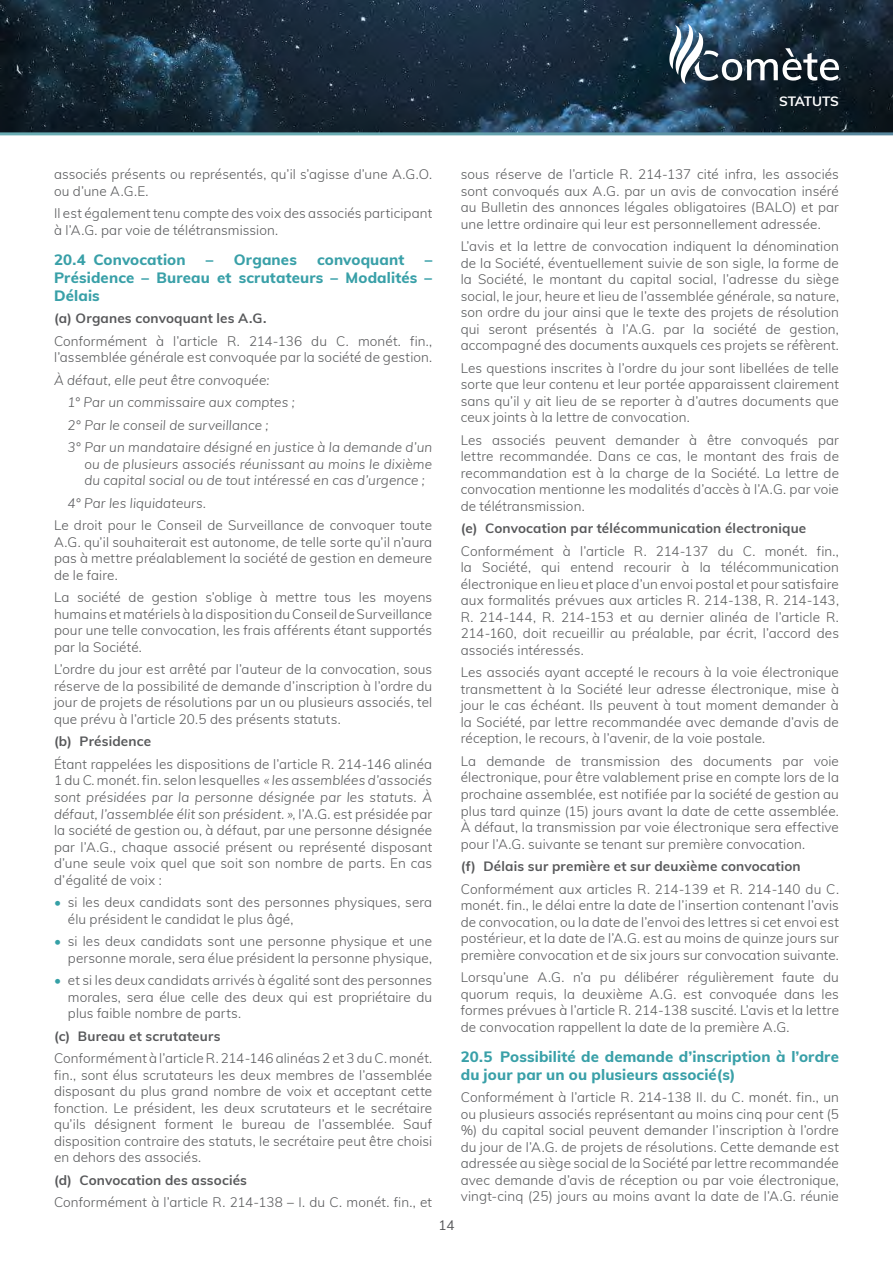
<style>
.page{position:relative;width:893px;height:1263px;background:#fff}
.page>*{position:absolute;margin:0;border:0;box-sizing:border-box;transform-origin:0 0}
.t1{font:800 15px/18px "Muli";letter-spacing:.01em;color:#39a0a8;text-align:justify}
.t2{font:300 13.5px/16.5px "Muli";letter-spacing:.01em;color:#57585a;text-align:justify}
.t3{font:italic 300 13.5px/22.5px "Muli";letter-spacing:.01em;color:#57585a}
.t4{font:700 13.5px "Muli";letter-spacing:.01em;color:#57585a}
.t5{font:700 13.5px "Muli";letter-spacing:-.02em;color:#fff}
.t6{font:13.5px "Muli";color:#57585a}
.s1{font-style:italic}
.s2{color:#35a0a6}
</style>
<div class="page">
<img style="left:0;top:0;width:893px;height:132px">
<svg style="left:669px;top:24px;width:170px;height:60px"></svg>
<p class="t2" style="left:54px;top:166px;width:380px">associés présents ou représentés, qu’il s’agisse d’une A.G.O. ou d’une A.G.E.</p>
<p class="t2" style="left:54px;top:205px;width:380px">Il est également tenu compte des voix des associés participant à l’A.G. par voie de télétransmission.</p>
<p class="t1" style="left:54px;top:250px;width:133px">20.4 Convocation</p>
<p class="t1" style="left:206px;top:250px;width:92px">– Organes</p>
<p class="t1" style="left:317px;top:250px;width:89px">convoquant</p>
<p class="t1" style="left:54px;top:250px;width:380px;text-indent:371px">– Présidence – Bureau et scrutateurs – Modalités – Délais</p>
<p class="t4" style="left:54px;top:309px;width:214px">(a) Organes convoquant les A.G.</p>
<p class="t2" style="left:54px;top:332px;width:380px">Conformément à l’article R. 214-136 du C. monét. fin., l’assemblée générale est convoquée par la société de gestion.</p>
<p class="t3" style="left:68px;top:368px;width:366px;text-indent:-14px">À défaut, elle peut être convoquée:<br>1° Par un commissaire aux comptes ;<br>2° Par le conseil de surveillance ;<br>3° Par un mandataire désigné en justice à la demande d’un</p>
<p class="t3" style="left:84px;top:455px;width:349px;line-height:16.5px">ou de plusieurs associés réunissant au moins le dixième du capital social ou de tout intéressé en cas d’urgence ;</p>
<p class="t3" style="left:68px;top:491px;width:140px">4° Par les liquidateurs.</p>
<p class="t2" style="left:54px;top:517px;width:380px">Le droit pour le Conseil de Surveillance de convoquer toute A.G. qu’il souhaiterait est autonome, de telle sorte qu’il n’aura pas à mettre préalablement la société de gestion en demeure de le faire.</p>
<p class="t2" style="left:54px;top:589px;width:380px">La société de gestion s’oblige à mettre tous les moyens humains et matériels à la disposition du Conseil de Surveillance pour une telle convocation, les frais afférents étant supportés par la Société.</p>
<p class="t2" style="left:54px;top:661px;width:380px">L’ordre du jour est arrêté par l’auteur de la convocation, sous réserve de la possibilité de demande d’inscription à l’ordre du jour de projets de résolutions par un ou plusieurs associés, tel que prévu à l’article 20.5 des présents statuts.</p>
<p class="t4" style="left:54px;top:732px;width:99px">(b) Présidence</p>
<p class="t2" style="left:54px;top:755px;width:380px">Étant rappelées les dispositions de l’article R. 214-146 alinéa 1 du C. monét. fin. selon lesquelles <span class="s1">« les assemblées d’associés sont présidées par la personne désignée par les statuts. À défaut, l’assemblée élit son président. »</span>, l’A.G. est présidée par la société de gestion ou, à défaut, par une personne désignée par l’A.G., chaque associé présent ou représenté disposant d’une seule voix quel que soit son nombre de parts. En cas d’égalité de voix :</p>
<p class="t2" style="left:68px;top:893px;width:366px;text-indent:-14px"><span class="s2">•</span> si les deux candidats sont des personnes physiques, sera élu président le candidat le plus âgé,</p>
<p class="t2" style="left:54px;top:932px;width:380px;text-align:right"><span class="s2">•</span> si les deux candidats sont une personne physique et une personne morale, sera élue président la personne physique,</p>
<p class="t2" style="left:68px;top:971px;width:366px;text-indent:-14px"><span class="s2">•</span> et si les deux candidats arrivés à égalité sont des personnes morales, sera élue celle des deux qui est propriétaire du plus faible nombre de parts.</p>
<p class="t4" style="left:54px;top:1026px;width:168px">(c) Bureau et scrutateurs</p>
<p class="t2" style="left:54px;top:1049px;width:380px">Conformément à l’article R. 214-146 alinéas 2 et 3 du C. monét. fin., sont élus scrutateurs les deux membres de l’assemblée disposant du plus grand nombre de voix et acceptant cette fonction. Le président, les deux scrutateurs et le secrétaire qu’ils désignent forment le bureau de l’assemblée. Sauf disposition contraire des statuts, le secrétaire peut être choisi en dehors des associés.</p>
<p class="t4" style="left:54px;top:1170px;width:195px">(d) Convocation des associés</p>
<p class="t2" style="left:54px;top:1193px;width:380px">Conformément à l’article R. 214-138 – I. du C. monét. fin., et</p>
<p class="t5" style="left:779px;top:91px;width:61px">STATUTS</p>
<p class="t2" style="left:461px;top:166px;width:380px">sous réserve de l’article R. 214-137 cité infra, les associés sont convoqués aux A.G. par un avis de convocation inséré au Bulletin des annonces légales obligatoires (BALO) et par une lettre ordinaire qui leur est personnellement adressée.</p>
<p class="t2" style="left:461px;top:238px;width:380px">L’avis et la lettre de convocation indiquent la dénomination de la Société, éventuellement suivie de son sigle, la forme de la Société, le montant du capital social, l’adresse du siège social, le jour, heure et lieu de l’assemblée générale, sa nature, son ordre du jour ainsi que le texte des projets de résolution qui seront présentés à l’A.G. par la société de gestion, accompagné des documents auxquels ces projets se réfèrent.</p>
<p class="t2" style="left:461px;top:359px;width:380px">Les questions inscrites à l’ordre du jour sont libellées de telle sorte que leur contenu et leur portée apparaissent clairement sans qu’il y ait lieu de se reporter à d’autres documents que ceux joints à la lettre de convocation.</p>
<p class="t2" style="left:461px;top:431px;width:380px">Les associés peuvent demander à être convoqués par lettre recommandée. Dans ce cas, le montant des frais de recommandation est à la charge de la Société. La lettre de convocation mentionne les modalités d’accès à l’A.G. par voie de télétransmission.</p>
<p class="t4" style="left:461px;top:519px;width:347px">(e) Convocation par télécommunication électronique</p>
<p class="t2" style="left:461px;top:542px;width:380px">Conformément à l’article R. 214-137 du C. monét. fin., la Société, qui entend recourir à la télécommunication électronique en lieu et place d’un envoi postal et pour satisfaire aux formalités prévues aux articles R. 214-138, R. 214-143, R. 214-144, R. 214-153 et au dernier alinéa de l’article R.<br>214-160, doit recueillir au préalable, par écrit, l’accord des associés intéressés.</p>
<p class="t2" style="left:461px;top:664px;width:380px">Les associés ayant accepté le recours à la voie électronique transmettent à la Société leur adresse électronique, mise à jour le cas échéant. Ils peuvent à tout moment demander à la Société, par lettre recommandée avec demande d’avis de réception, le recours, à l’avenir, de la voie postale.</p>
<p class="t2" style="left:461px;top:752px;width:380px">La demande de transmission des documents par voie électronique, pour être valablement prise en compte lors de la prochaine assemblée, est notifiée par la société de gestion au plus tard quinze (15) jours avant la date de cette assemblée.<br>À défaut, la transmission par voie électronique sera effective pour l’A.G. suivante se tenant sur première convocation.</p>
<p class="t4" style="left:461px;top:856px;width:341px">(f) Délais sur première et sur deuxième convocation</p>
<p class="t2" style="left:461px;top:880px;width:380px">Conformément aux articles R. 214-139 et R. 214-140 du C. monét. fin., le délai entre la date de l’insertion contenant l’avis de convocation, ou la date de l’envoi des lettres si cet envoi est postérieur, et la date de l’A.G. est au moins de quinze jours sur première convocation et de six jours sur convocation suivante.</p>
<p class="t2" style="left:461px;top:968px;width:380px">Lorsqu’une A.G. n’a pu délibérer régulièrement faute du quorum requis, la deuxième A.G. est convoquée dans les formes prévues à l’article R. 214-138 suscité. L’avis et la lettre de convocation rappellent la date de la première A.G.</p>
<p class="t1" style="left:461px;top:1046px;width:380px">20.5 Possibilité de demande d’inscription à l’ordre du jour par un ou plusieurs associé(s)</p>
<p class="t2" style="left:461px;top:1088px;width:380px">Conformément à l’article R. 214-138 II. du C. monét. fin., un ou plusieurs associés représentant au moins cinq pour cent (5 %) du capital social peuvent demander l’inscription à l’ordre du jour de l’A.G. de projets de résolutions. Cette demande est adressée au siège social de la Société par lettre recommandée avec demande d’avis de réception ou par voie électronique, vingt-cinq (25) jours au moins avant la date de l’A.G. réunie</p>
<p class="t6" style="left:438px;top:1215px;width:18px">14</p>
</div>
